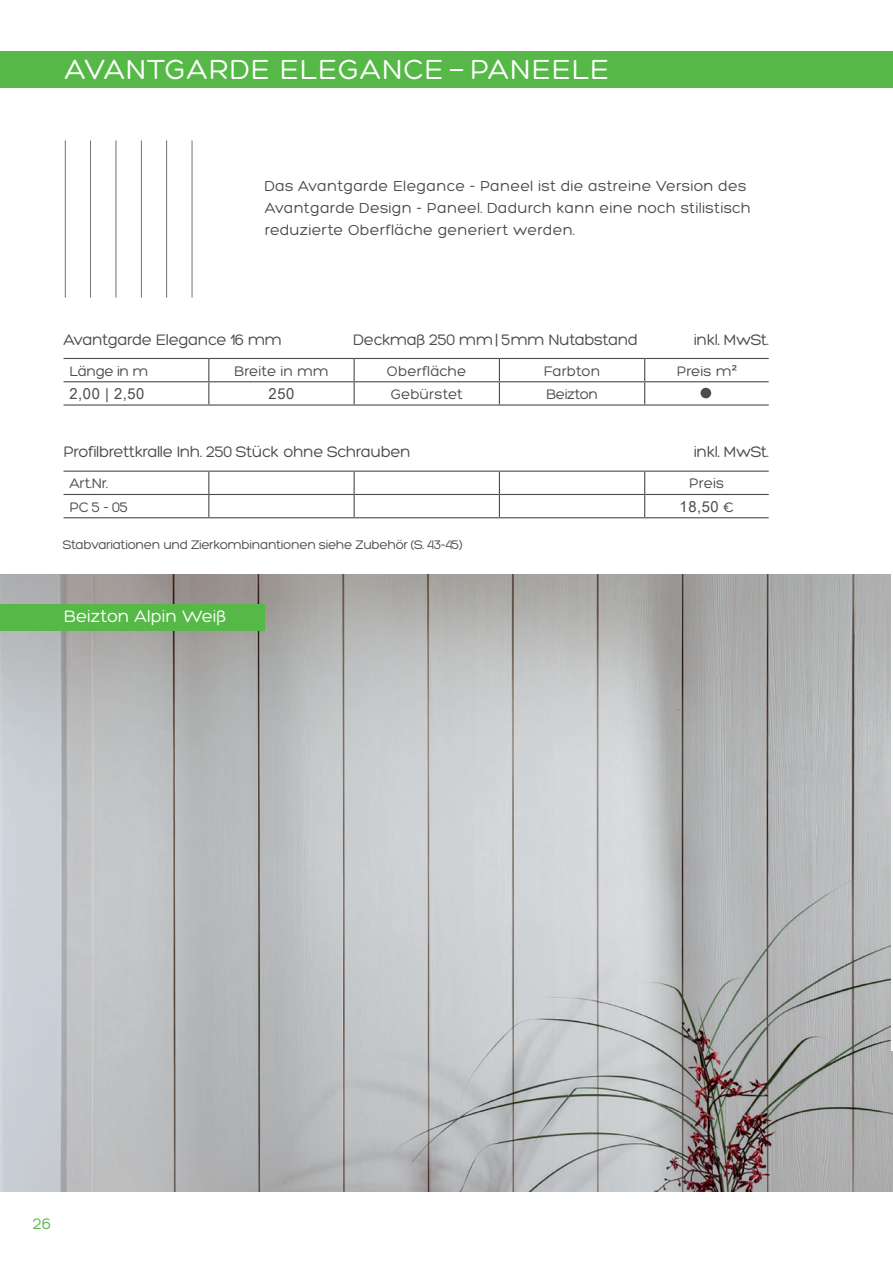
<style>
.page{position:relative;width:893px;height:1263px;background:#fff}
.page>*{position:absolute;margin:0;border:0;box-sizing:border-box;transform-origin:0 0}
.t1{font:30px "Hero";letter-spacing:.03em;color:#fff}
.t2{font:18px "Hero";color:#fff}
.t3{font:16.5px "Hero";letter-spacing:-.03em;color:#4b4c4d}
.t4{font:16.5px "Hero";color:#56b947}
.t5{font:15.75px/22px "Hero";letter-spacing:.01em;color:#4b4c4d}
.t6{font:15px "Hero";color:#4b4c4d}
.t7{font:15px "Arial Narrow";letter-spacing:.03em;color:#4b4c4d;scale:1.2 1}
.t8{font:15px "Hero";letter-spacing:-.03em;color:#4b4c4d}
.t9{font:13.5px "Hero";letter-spacing:-.03em;color:#4b4c4d}
.s1{font-family:"Arial"}
.s2{font-family:"Hero"}
</style>
<div class="page">
<div style="left:0;top:51px;width:893px;height:36px;background:#56b947"></div>
<img style="left:0;top:574px;width:893px;height:618px">
<hr style="left:64px;top:358px;width:145px;height:1px;background:#4b4c4d">
<hr style="left:209px;top:358px;width:145px;height:1px;background:#4b4c4d">
<hr style="left:354px;top:358px;width:145px;height:1px;background:#4b4c4d">
<hr style="left:499px;top:358px;width:146px;height:1px;background:#4b4c4d">
<hr style="left:645px;top:358px;width:124px;height:1px;background:#4b4c4d">
<hr style="left:64px;top:381px;width:145px;height:1px;background:#4b4c4d">
<hr style="left:209px;top:381px;width:145px;height:1px;background:#4b4c4d">
<svg style="left:208px;top:359px;width:1px;height:45px"></svg>
<hr style="left:354px;top:381px;width:145px;height:1px;background:#4b4c4d">
<svg style="left:354px;top:359px;width:1px;height:45px"></svg>
<hr style="left:499px;top:381px;width:146px;height:1px;background:#4b4c4d">
<svg style="left:499px;top:359px;width:1px;height:45px"></svg>
<hr style="left:645px;top:381px;width:124px;height:1px;background:#4b4c4d">
<svg style="left:644px;top:359px;width:1px;height:45px"></svg>
<hr style="left:64px;top:404px;width:145px;height:2px;background:#4b4c4d">
<hr style="left:209px;top:404px;width:145px;height:2px;background:#4b4c4d">
<hr style="left:354px;top:404px;width:145px;height:2px;background:#4b4c4d">
<hr style="left:499px;top:404px;width:146px;height:2px;background:#4b4c4d">
<hr style="left:645px;top:404px;width:124px;height:2px;background:#4b4c4d">
<hr style="left:64px;top:471px;width:145px;height:1px;background:#4b4c4d">
<hr style="left:209px;top:471px;width:145px;height:1px;background:#4b4c4d">
<hr style="left:354px;top:471px;width:145px;height:1px;background:#4b4c4d">
<hr style="left:499px;top:471px;width:146px;height:1px;background:#4b4c4d">
<hr style="left:645px;top:471px;width:124px;height:1px;background:#4b4c4d">
<hr style="left:64px;top:494px;width:145px;height:1px;background:#4b4c4d">
<hr style="left:209px;top:494px;width:145px;height:1px;background:#4b4c4d">
<svg style="left:208px;top:472px;width:1px;height:45px"></svg>
<hr style="left:354px;top:494px;width:145px;height:1px;background:#4b4c4d">
<svg style="left:354px;top:472px;width:1px;height:45px"></svg>
<hr style="left:499px;top:494px;width:146px;height:1px;background:#4b4c4d">
<svg style="left:499px;top:472px;width:1px;height:45px"></svg>
<hr style="left:645px;top:494px;width:124px;height:1px;background:#4b4c4d">
<svg style="left:644px;top:472px;width:1px;height:45px"></svg>
<hr style="left:64px;top:517px;width:145px;height:1px;background:#4b4c4d">
<hr style="left:209px;top:517px;width:145px;height:1px;background:#4b4c4d">
<hr style="left:354px;top:517px;width:145px;height:1px;background:#4b4c4d">
<hr style="left:499px;top:517px;width:146px;height:1px;background:#4b4c4d">
<hr style="left:645px;top:517px;width:124px;height:1px;background:#4b4c4d">
<div style="left:0;top:604px;width:265px;height:26px;background:#56b947"></div>
<svg style="left:116px;top:140px;width:1px;height:158px"></svg>
<svg style="left:90px;top:140px;width:1px;height:158px"></svg>
<svg style="left:65px;top:140px;width:1px;height:158px"></svg>
<svg style="left:141px;top:140px;width:1px;height:158px"></svg>
<svg style="left:166px;top:140px;width:1px;height:158px"></svg>
<svg style="left:192px;top:140px;width:1px;height:158px"></svg>
<img style="left:892px;top:574px;width:1px;height:476px">
<div style="left:701px;top:388px;width:10px;height:10px;background:#4b4c4d;border-radius:50%"></div>
<h1 class="t1" style="left:65px;top:51px;width:546px">AVANTGARDE ELEGANCE — PANEELE</h1>
<p class="t5" style="left:265px;top:175px;width:488px">Das Avantgarde Elegance - Paneel ist die astreine Version des<br>Avantgarde Design - Paneel. Dadurch kann eine noch stilistisch reduzierte Oberfläche generiert werden.</p>
<p class="t3" style="left:64px;top:330px;width:220px">Avantgarde Elegance 16 mm</p>
<p class="t3" style="left:354px;top:330px;width:286px">Deckmaß 250 mm | 5mm Nutabstand</p>
<p class="t3" style="left:694px;top:330px;width:77px">inkl. MwSt.</p>
<p class="t6" style="left:70px;top:362px;width:80px">Länge in m</p>
<p class="t6" style="left:234px;top:362px;width:96px">Breite in mm</p>
<p class="t6" style="left:387px;top:362px;width:81px">Oberfläche</p>
<p class="t6" style="left:544px;top:362px;width:58px">Farbton</p>
<p class="t6" style="left:677px;top:362px;width:61px">Preis m<span class="s1">²</span></p>
<p class="t7" style="left:70px;top:382px;width:64px">2,00 | 2,50</p>
<p class="t7" style="left:269px;top:382px;width:23px">250</p>
<p class="t6" style="left:391px;top:385px;width:74px">Gebürstet</p>
<p class="t8" style="left:546px;top:385px;width:54px">Beizton</p>
<p class="t3" style="left:64px;top:442px;width:349px">Profilbrettkralle Inh. 250 Stück ohne Schrauben</p>
<p class="t3" style="left:694px;top:442px;width:77px">inkl. MwSt.</p>
<p class="t6" style="left:70px;top:474px;width:40px">Art.Nr.</p>
<p class="t6" style="left:689px;top:474px;width:36px">Preis</p>
<p class="t6" style="left:70px;top:498px;width:60px">PC 5 - 05</p>
<p class="t7" style="left:680px;top:495px;width:47px">18,50 <span class="s2">€</span></p>
<p class="t9" style="left:63px;top:536px;width:402px">Stabvariationen und Zierkombinantionen siehe Zubehör (S. 43-45)</p>
<p class="t2" style="left:64px;top:606px;width:164px">Beizton Alpin Weiß</p>
<p class="t4" style="left:32px;top:1214px;width:20px">26</p>
</div>
